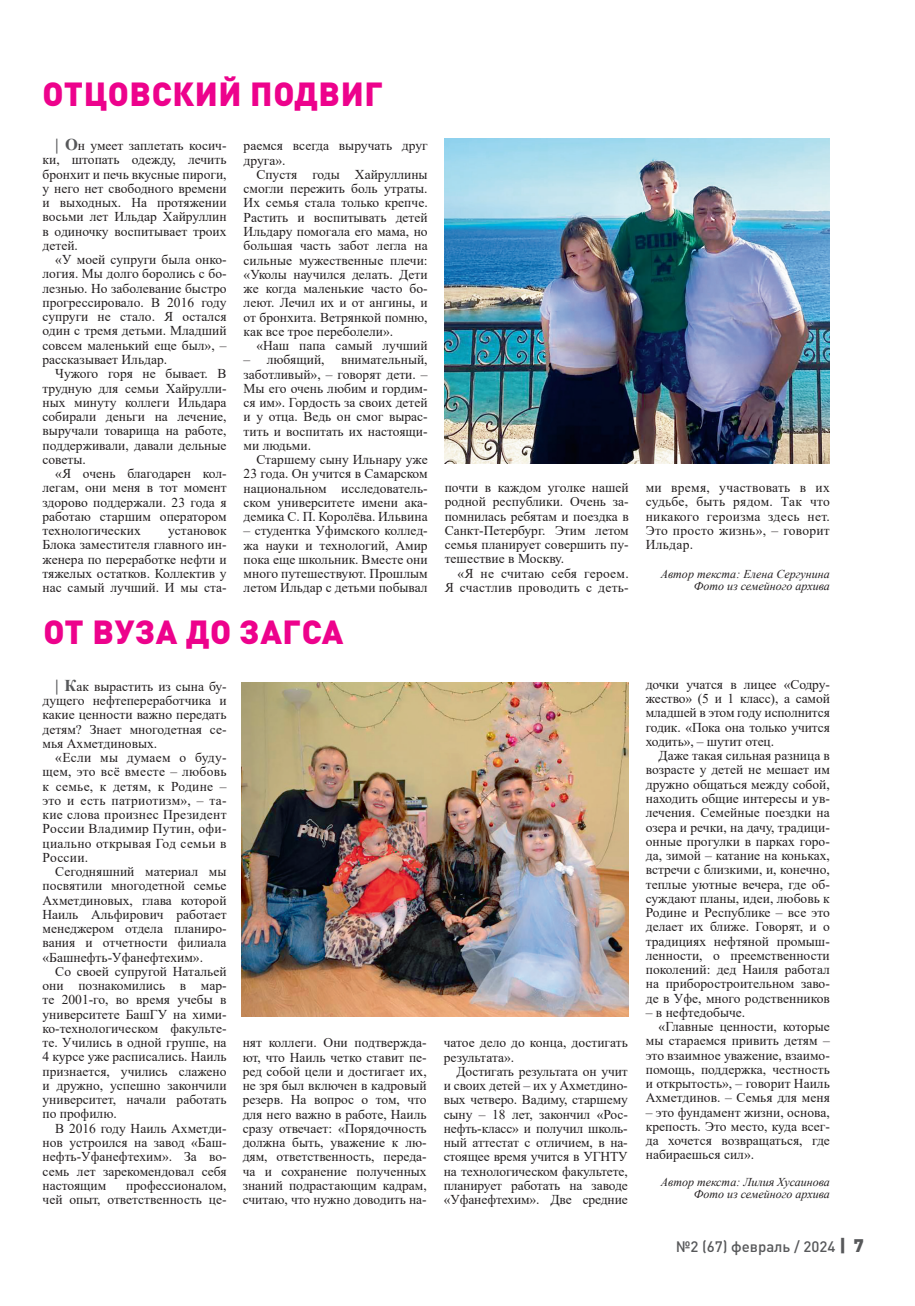
<style>
.page{position:relative;width:915px;height:1306px;background:#fff}
.page>*{position:absolute;margin:0;border:0;box-sizing:border-box;transform-origin:0 0}
.Малый_заголовок{font:900 33px "DIN Pro";letter-spacing:.02em;color:#ed028c}
.t1{font:500 15px "DIN Pro";color:#57585a}
.текст{font:13.5px/14.2px "Times New Roman";color:#231f20;text-align:justify}
.текст-2{font:13.5px/14.2px "Times New Roman";letter-spacing:.02em;color:#231f20;text-align:right}
.Авторы{font:italic 12px "Times New Roman";color:#231f20}
.s1{font-weight:700;font-size:16.5px;color:#57585a}
.s2{font-weight:900;font-size:18px}
</style>
<div class="page">
<img style="left:444px;top:139px;width:385px;height:324px">
<img style="left:241px;top:682px;width:387px;height:334px">
<p class="Малый_заголовок" style="left:43px;top:72px;width:342px">ОТЦОВСКИЙ ПОДВИГ</p>
<p class="текст" style="left:43px;top:138px;width:185px;text-indent:13px"><span class="s1">| О</span>н умеет заплетать косич&shy;ки, штопать одежду, лечить бронхит и печь вкусные пироги, у него нет свободного времени и выходных. На протяжении восьми лет Ильдар Хайруллин в одиночку воспитывает троих детей.</p>
<p class="текст" style="left:43px;top:252px;width:185px;text-indent:13px">«У моей супруги была онко&shy;логия. Мы долго боролись с бо&shy;лезнью. Но заболевание быстро прогрессировало. В 2016 году супруги не стало. Я остался один с тремя детьми. Младший совсем маленький еще был», – рассказывает Ильдар.</p>
<p class="текст" style="left:43px;top:366px;width:185px;text-indent:13px">Чужого горя не бывает. В трудную для семьи Хайрулли&shy;ных минуту коллеги Ильдара собирали деньги на лечение, выручали товарища на работе, поддерживали, давали дельные советы.</p>
<p class="текст" style="left:43px;top:466px;width:185px;text-indent:13px">«Я очень благодарен кол&shy;легам, они меня в тот момент здорово поддержали. 23 года я работаю старшим оператором технологических</p>
<p class="текст" style="left:243px;top:138px;width:185px">раемся всегда выручать друг друга».</p>
<p class="текст" style="left:243px;top:167px;width:185px;text-indent:13px">Спустя годы Хайруллины смогли пережить боль утраты.<br>Их семья стала только крепче.<br>Растить и воспитывать детей Ильдару помогала его мама, но большая часть забот легла на сильные мужественные плечи: «Уколы научился делать. Дети же когда маленькие часто бо&shy;леют. Лечил их и от ангины, и от бронхита. Ветрянкой помню, как все трое переболели».</p>
<p class="текст" style="left:256px;top:338px;width:173px">«Наш папа самый лучший</p>
<p class="текст" style="left:243px;top:352px;width:185px">– любящий, внимательный, заботливый», – говорят дети. – Мы его очень любим и гордим&shy;ся им». Гордость за своих детей и у отца. Ведь он смог вырас&shy;тить и воспитать их настоящи&shy;ми людьми.</p>
<p class="текст" style="left:243px;top:452px;width:185px;text-indent:13px">Старшему сыну Ильнару уже 23 года. Он учится в Самарском национальном исследователь&shy;ском университете имени ака&shy;демика С. П. Королёва. Ильвина</p>
<p class="текст" style="left:243px;top:523px;width:185px">– студентка Уфимского коллед&shy;жа науки и технологий, Амир пока еще школьник. Вместе они много путешествуют. Прошлым летом Ильдар с детьми побывал</p>
<p class="текст" style="left:43px;top:523px;width:185px;text-indent:126px">установок Блока заместителя главного ин&shy;женера по переработке нефти и тяжелых остатков. Коллектив у нас самый лучший. И мы ста-</p>
<p class="Малый_заголовок" style="left:43px;top:610px;width:301px">ОТ ВУЗА ДО ЗАГСА</p>
<p class="текст" style="left:444px;top:480px;width:185px">почти в каждом уголке нашей родной республики. Очень за&shy;помнилась ребятам и поездка в Санкт-Петербург. Этим летом семья планирует совершить пу&shy;тешествие в Москву.</p>
<p class="текст-2" style="left:444px;top:565px;width:185px">«Я не считаю себя героем.<br>Я счастлив проводить с деть-</p>
<p class="текст" style="left:43px;top:678px;width:185px;text-indent:13px"><span class="s1">| К</span>ак вырастить из сына бу&shy;дущего нефтепереработчика и какие ценности важно передать детям? Знает многодетная се&shy;мья Ахметдиновых.</p>
<p class="текст" style="left:43px;top:750px;width:185px;text-indent:13px">«Если мы думаем о буду&shy;щем, это всё вместе – любовь к семье, к детям, к Родине – это и есть патриотизм», – та&shy;кие слова произнес Президент России Владимир Путин, офи&shy;циально открывая Год семьи в России.</p>
<p class="текст" style="left:43px;top:864px;width:185px;text-indent:13px">Сегодняшний материал мы посвятили многодетной семье Ахметдиновых, глава которой Наиль Альфирович работает менеджером отдела планиро&shy;вания и отчетности филиала «Башнефть-Уфанефтехим».</p>
<p class="текст" style="left:43px;top:963px;width:185px;text-indent:13px">Со своей супругой Натальей они познакомились в мар&shy;те 2001-го, во время учебы в университете БашГУ на хими&shy;ко-технологическом факульте&shy;те. Учились в одной группе, на 4 курсе уже расписались. Наиль признается, учились слажено и дружно, успешно закончили университет, начали работать по профилю.</p>
<p class="текст" style="left:43px;top:1120px;width:185px;text-indent:13px">В 2016 году Наиль Ахметди&shy;нов устроился на завод «Баш&shy;нефть-Уфанефтехим». За во&shy;семь лет зарекомендовал себя настоящим</p>
<p class="текст" style="left:43px;top:1177px;width:185px;text-align:right">профессионалом,<br>чей опыт, ответственность це-</p>
<p class="текст" style="left:242px;top:1035px;width:185px">нят коллеги. Они подтвержда&shy;ют, что Наиль четко ставит пе&shy;ред собой цели и достигает их, не зря был включен в кадровый резерв. На вопрос о том, что для него важно в работе, Наиль сразу отвечает: «Порядочность должна быть, уважение к лю&shy;дям, ответственность, переда&shy;ча и сохранение полученных знаний подрастающим кадрам, считаю, что нужно доводить на-</p>
<p class="текст" style="left:443px;top:1035px;width:185px">чатое дело до конца, достигать результата».</p>
<p class="текст" style="left:443px;top:1063px;width:185px;text-indent:13px">Достигать результата он учит и своих детей – их у Ахметдино&shy;вых четверо. Вадиму, старшему сыну – 18 лет, закончил «Рос&shy;нефть-класс» и получил школь&shy;ный аттестат с отличием, в на&shy;стоящее время учится в УГНТУ на технологическом факультете, планирует работать на заводе «Уфанефтехим». Две средние</p>
<p class="текст" style="left:645px;top:480px;width:185px">ми время, участвовать в их судьбе, быть рядом. Так что никакого героизма здесь нет.<br>Это просто жизнь», – говорит Ильдар.</p>
<p class="Авторы" style="left:660px;top:565px;width:170px">Автор текста: Елена Сергунина</p>
<p class="Авторы" style="left:693px;top:577px;width:138px">Фото из семейного архива</p>
<p class="текст" style="left:645px;top:677px;width:185px">дочки учатся в лицее «Содру&shy;жество» (5 и 1 класс), а самой младшей в этом году исполнится годик. «Пока она только учится ходить», – шутит отец.</p>
<p class="текст" style="left:645px;top:748px;width:185px;text-indent:13px">Даже такая сильная разница в возрасте у детей не мешает им дружно общаться между собой, находить общие интересы и ув&shy;лечения. Семейные поездки на озера и речки, на дачу, традици&shy;онные прогулки в парках горо&shy;да, зимой – катание на коньках, встречи с близкими, и, конечно, теплые уютные вечера, где об&shy;суждают планы, идеи, любовь к Родине и Республике – все это делает их ближе. Говорят, и о традициях нефтяной промыш&shy;ленности, о преемственности поколений: дед Наиля работал на приборостроительном заво&shy;де в Уфе, много родственников</p>
<p class="текст" style="left:645px;top:1004px;width:101px">– в нефтедобыче.</p>
<p class="текст" style="left:645px;top:1019px;width:185px;text-indent:13px">«Главные ценности, которые мы стараемся привить детям – это взаимное уважение, взаимо&shy;помощь, поддержка, честность и открытость», – говорит Наиль Ахметдинов. – Семья для меня</p>
<p class="текст" style="left:645px;top:1104px;width:185px">– это фундамент жизни, основа, крепость. Это место, куда всег&shy;да хочется возвращаться, где набираешься сил».</p>
<p class="Авторы" style="left:660px;top:1174px;width:170px">Автор текста: Лилия Хусаинова</p>
<p class="Авторы" style="left:693px;top:1186px;width:138px">Фото из семейного архива</p>
<p class="t1" style="left:675px;top:1235px;width:189px">№2 (67) февраль / 2024 <span class="s2">| 7</span></p>
</div>
